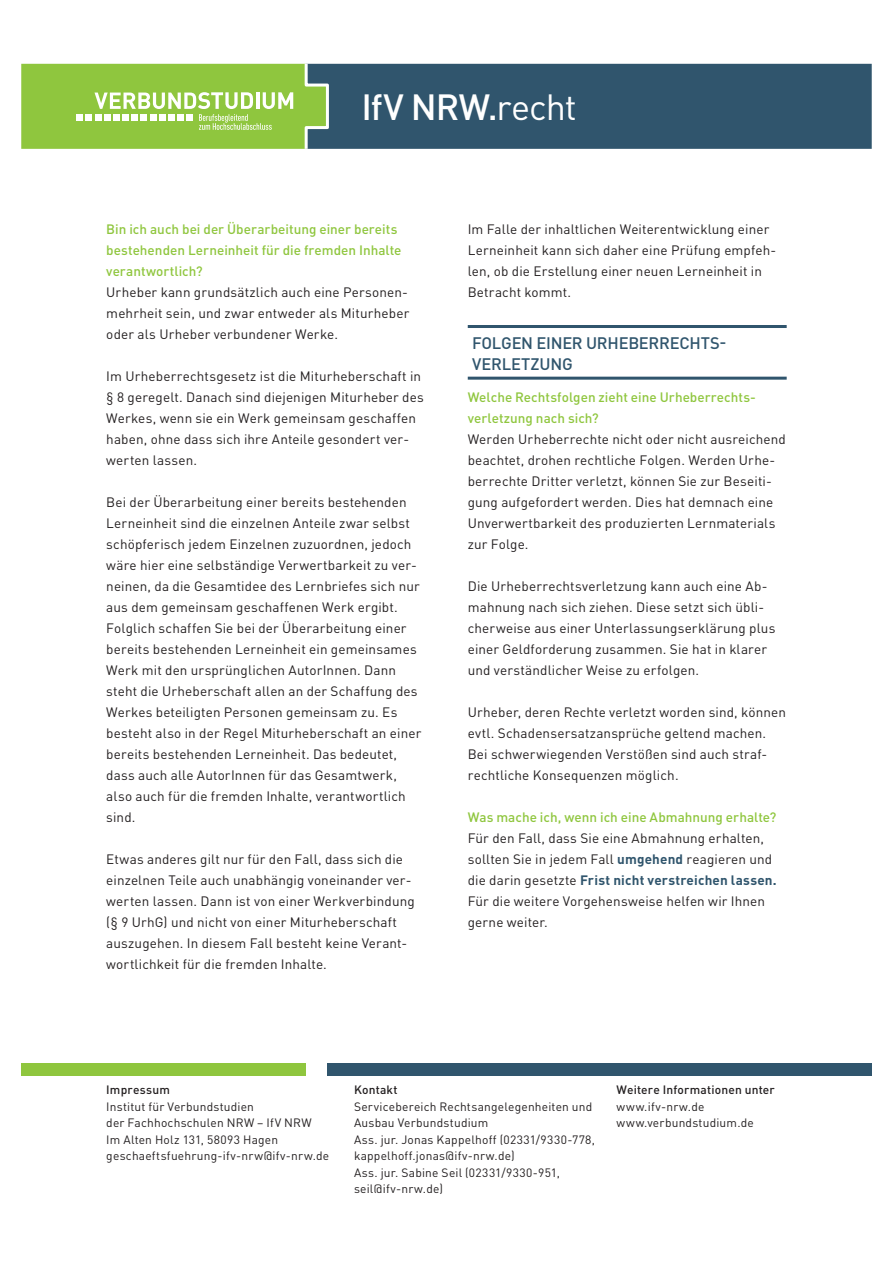
<style>
.page{position:relative;width:893px;height:1263px;background:#fff}
.page>*{position:absolute;margin:0;border:0;box-sizing:border-box;transform-origin:0 0}
.t1{font:500 36px "DINOT";letter-spacing:-.025em;color:#fff}
.t2{font:500 16.5px/21px "DINOT";letter-spacing:-.015em;color:#30556d}
.t3{font:13.5px/21px "DINOT";letter-spacing:.01em;color:#231f20}
.t4{font:500 13.5px/21px "DINOT";color:#8fc63e}
.t5{font:12px/16.5px "DINOT";letter-spacing:.015em;color:#231f20}
.t6{font:500 12px "DINOT";letter-spacing:.015em;color:#231f20}
.s1{font-weight:400}
.s2{font-weight:700;color:#30556d}
</style>
<div class="page">
<div style="left:21px;top:1063px;width:285px;height:13px;background:#8fc63e"></div>
<div style="left:327px;top:1063px;width:545px;height:13px;background:#30556d"></div>
<div style="left:330px;top:64px;width:542px;height:85px;background:#30556d"></div>
<svg style="left:21px;top:63px;width:309px;height:86px;background:#97c753"></svg>
<div style="left:122px;top:114px;width:7px;height:7px;background:#fff"></div>
<div style="left:141px;top:114px;width:6px;height:7px;background:#fff"></div>
<div style="left:113px;top:114px;width:7px;height:7px;background:#fff"></div>
<div style="left:131px;top:114px;width:7px;height:7px;background:#fff"></div>
<div style="left:159px;top:114px;width:6px;height:7px;background:#fff"></div>
<div style="left:177px;top:114px;width:7px;height:7px;background:#fff"></div>
<div style="left:150px;top:114px;width:6px;height:7px;background:#fff"></div>
<div style="left:168px;top:114px;width:7px;height:7px;background:#fff"></div>
<div style="left:186px;top:114px;width:7px;height:7px;background:#fff"></div>
<div style="left:86px;top:114px;width:6px;height:7px;background:#fff"></div>
<div style="left:95px;top:114px;width:7px;height:7px;background:#fff"></div>
<div style="left:104px;top:114px;width:7px;height:7px;background:#fff"></div>
<div style="left:77px;top:114px;width:6px;height:7px;background:#fff"></div>
<hr style="left:468px;top:325px;width:319px;height:3px;background:#30556d">
<hr style="left:468px;top:377px;width:319px;height:3px;background:#30556d">
<h1 class="t1" style="left:361px;top:82px;width:217px">IfV NRW.<span class="s1">recht</span></h1>
<p class="t4" style="left:106px;top:218px;width:297px">Bin ich auch bei der Überarbeitung einer bereits bestehenden Lerneinheit für die fremden Inhalte verantwortlich?</p>
<p class="t3" style="left:106px;top:281px;width:305px;text-align:justify">Urheber kann grundsätzlich auch eine Personen&shy;mehrheit sein, und zwar entweder als Miturheber oder als Urheber verbundener Werke.</p>
<p class="t3" style="left:106px;top:365px;width:319px">Im Urheberrechtsgesetz ist die Miturheberschaft in § 8 geregelt. Danach sind diejenigen Miturheber des Werkes, wenn sie ein Werk gemeinsam geschaffen haben, ohne dass sich ihre Anteile gesondert ver&shy;werten lassen.</p>
<p class="t3" style="left:106px;top:491px;width:317px">Bei der Überarbeitung einer bereits bestehenden Lerneinheit sind die einzelnen Anteile zwar selbst schöpferisch jedem Einzelnen zuzuordnen, jedoch wäre hier eine selbständige Verwertbarkeit zu ver&shy;neinen, da die Gesamtidee des Lernbriefes sich nur aus dem gemeinsam geschaffenen Werk ergibt.<br>Folglich schaffen Sie bei der Überarbeitung einer bereits bestehenden Lerneinheit ein gemeinsames Werk mit den ursprünglichen AutorInnen. Dann steht die Urheberschaft allen an der Schaffung des Werkes beteiligten Personen gemeinsam zu. Es besteht also in der Regel Miturheberschaft an einer bereits bestehenden Lerneinheit. Das bedeutet, dass auch alle AutorInnen für das Gesamtwerk, also auch für die fremden Inhalte, verantwortlich sind.</p>
<p class="t3" style="left:106px;top:848px;width:310px">Etwas anderes gilt nur für den Fall, dass sich die einzelnen Teile auch unabhängig voneinander ver&shy;werten lassen. Dann ist von einer Werkverbindung (§ 9 UrhG) und nicht von einer Miturheberschaft auszugehen. In diesem Fall besteht keine Verant&shy;wortlichkeit für die fremden Inhalte.</p>
<p class="t3" style="left:468px;top:218px;width:310px">Im Falle der inhaltlichen Weiterentwicklung einer Lerneinheit kann sich daher eine Prüfung empfeh&shy;len, ob die Erstellung einer neuen Lerneinheit in Betracht kommt.</p>
<p class="t2" style="left:472px;top:332px;width:256px">FOLGEN EINER URHEBERRECHTS-<br>VERLETZUNG</p>
<p class="t4" style="left:468px;top:386px;width:290px">Welche Rechtsfolgen zieht eine Urheberrechts&shy;verletzung nach sich?</p>
<p class="t3" style="left:468px;top:428px;width:320px">Werden Urheberrechte nicht oder nicht ausreichend beachtet, drohen rechtliche Folgen. Werden Urhe&shy;berrechte Dritter verletzt, können Sie zur Beseiti&shy;gung aufgefordert werden. Dies hat demnach eine Unverwertbarkeit des produzierten Lernmaterials zur Folge.</p>
<p class="t3" style="left:468px;top:575px;width:309px">Die Urheberrechtsverletzung kann auch eine Ab&shy;mahnung nach sich ziehen. Diese setzt sich übli&shy;cherweise aus einer Unterlassungserklärung plus einer Geldforderung zusammen. Sie hat in klarer und verständlicher Weise zu erfolgen.</p>
<p class="t3" style="left:468px;top:701px;width:320px">Urheber, deren Rechte verletzt worden sind, können evtl. Schadensersatzansprüche geltend machen.<br>Bei schwerwiegenden Verstößen sind auch straf&shy;rechtliche Konsequenzen möglich.</p>
<p class="t4" style="left:468px;top:806px;width:310px">Was mache ich, wenn ich eine Abmahnung erhalte?</p>
<p class="t3" style="left:468px;top:827px;width:311px">Für den Fall, dass Sie eine Abmahnung erhalten, sollten Sie in jedem Fall <span class="s2">umgehend</span> reagieren und die darin gesetzte <span class="s2">Frist nicht verstreichen lassen.<br></span>Für die weitere Vorgehensweise helfen wir Ihnen gerne weiter.</p>
<p class="t6" style="left:106px;top:1082px;width:65px">Impressum</p>
<p class="t5" style="left:106px;top:1098px;width:224px">Institut für Verbundstudien<br>der Fachhochschulen NRW – IfV NRW<br>Im Alten Holz 131, 58093 Hagen geschaeftsfuehrung-ifv-nrw@ifv-nrw.de</p>
<p class="t6" style="left:354px;top:1082px;width:45px">Kontakt</p>
<p class="t5" style="left:354px;top:1098px;width:242px">Servicebereich Rechtsangelegenheiten und Ausbau Verbundstudium<br>Ass. jur. Jonas Kappelhoff (02331/9330-778, kappelhoff.jonas@ifv-nrw.de)<br>Ass. jur. Sabine Seil (02331/9330-951, seil@ifv-nrw.de)</p>
<p class="t6" style="left:617px;top:1082px;width:160px">Weitere Informationen unter</p>
<p class="t5" style="left:617px;top:1098px;width:139px">www.ifv-nrw.de www.verbundstudium.de</p>
</div>
